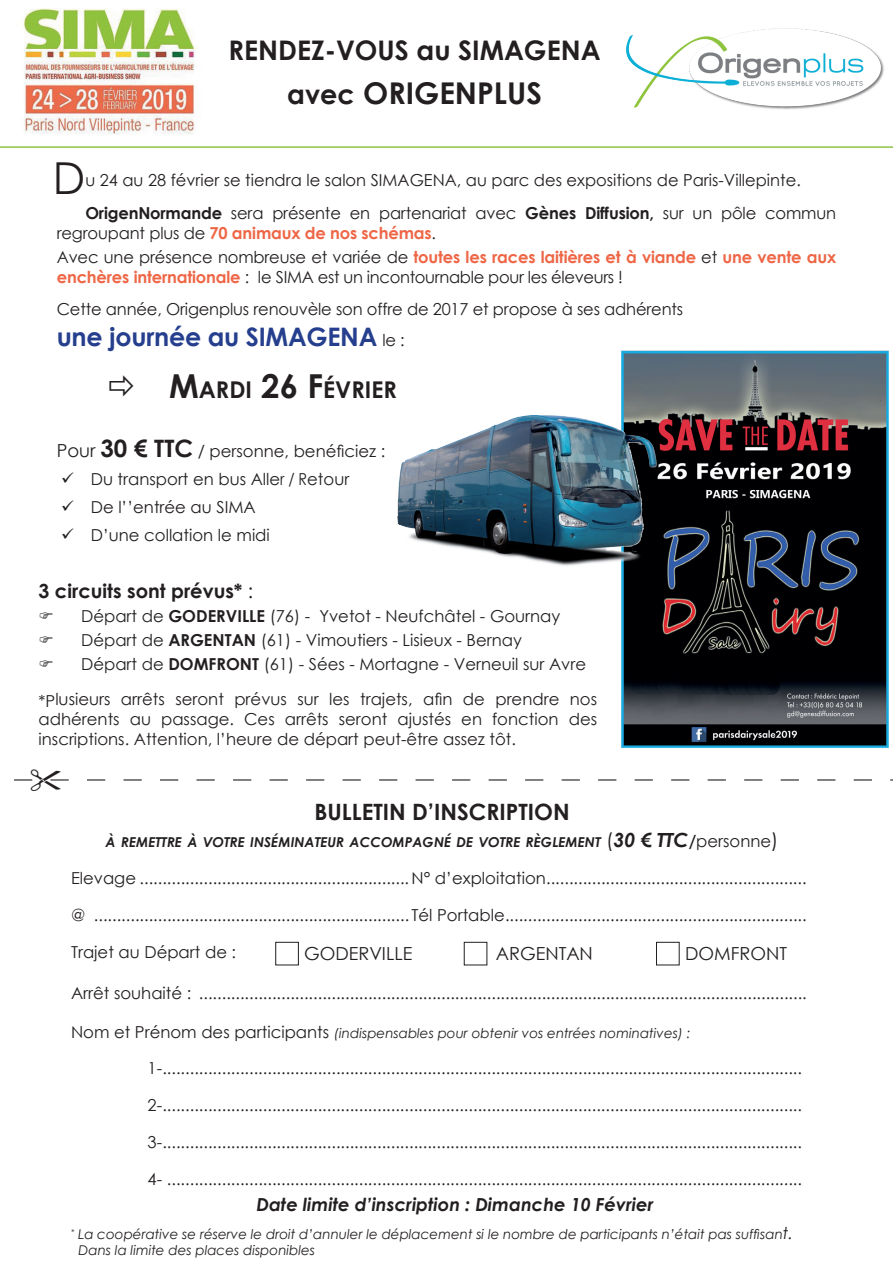
<style>
.page{position:relative;width:893px;height:1263px;background:#fff}
.page>*{position:absolute;margin:0;border:0;box-sizing:border-box;transform-origin:0 0}
.t1{font:44.1px "Century Gothic";color:#231f20}
.t2{font:700 30px "Century Gothic";color:#231f20}
.t3{font:700 27px "Century Gothic";color:#231f20}
.t4{font:700 25.5px "Century Gothic";letter-spacing:-.01em;color:#253f8e}
.t5{font:700 23.1px "Century Gothic";color:#231f20}
.t6{font:700 22.5px "Century Gothic";color:#231f20}
.t7{font:700 19.5px "Century Gothic";color:#231f20}
.t8{font:italic 700 18px "Century Gothic";color:#231f20}
.t9{font:18px "Century Gothic";color:#231f20}
.t10{font:16.5px/28.3px "Century Gothic";color:#231f20}
.t11{font:700 16.5px/24px "Century Gothic";letter-spacing:-.01em;color:#ee6646}
.t12{font:italic 700 13.65px "Century Gothic";color:#231f20}
.t13{font:italic 13.5px/16.2px "Century Gothic";color:#231f20}
.s1{font-size:27px}
.s2{font-weight:700}
.s3{font-weight:400;color:#231f20}
.s4{font-weight:700;color:#ee6646}
.s5{font-weight:400;font-size:16.5px;color:#231f20}
.s6{font-size:33px}
.s7{font-size:18px}
.s8{font-weight:700;font-size:24px}
.s9{font-weight:400}
.s10{font-weight:400;font-style:normal;font-size:19.5px}
.s11{font-size:19.5px}
.s12{font-size:16.5px}
.s13{font-weight:400;font-style:normal;font-size:16.5px}
.s14{font-style:normal;font-size:16.5px}
</style>
<div class="page">
<img style="left:24px;top:8px;width:172px;height:127px">
<img style="left:626px;top:28px;width:258px;height:82px">
<div style="left:275px;top:942px;width:24px;height:23px;border:1px solid #231f20"></div>
<div style="left:656px;top:942px;width:24px;height:23px;border:1px solid #231f20"></div>
<hr style="left:0;top:146px;width:893px;height:2px;background:#8ec349">
<img style="left:621px;top:350px;width:268px;height:398px">
<img style="left:397px;top:414px;width:269px;height:157px">
<div style="left:464px;top:942px;width:23px;height:23px;border:1px solid #231f20"></div>
<svg style="left:14px;top:779px;width:879px;height:2px"></svg>
<h3 class="t3" style="left:229px;top:29px;width:374px">RENDEZ-VOUS au SIMAGENA</h3>
<h2 class="t2" style="left:287px;top:71px;width:256px"><span class="s1">avec</span> ORIGENPLUS</h2>
<h1 class="t1" style="left:53px;top:147px;width:34px">D</h1>
<p class="t10" style="left:85px;top:164px;width:752px;line-height:32.5px">u 24 au 28 février se tiendra le salon SIMAGENA, au parc des expositions de Paris-Villepinte.<br><span class="s2">OrigenNormande</span> sera présente en partenariat avec <span class="s2">Gènes Diffusion,</span> sur un pôle commun</p>
<p class="t11" style="left:57px;top:220px;width:781px"><span class="s3">regroupant plus de</span> 70 animaux de nos schémas<span class="s3">.<br>Avec une présence nombreuse et variée de</span> toutes les races laitières et à viande <span class="s3">et</span> une vente aux</p>
<p class="t10" style="left:57px;top:260px;width:628px;line-height:32.5px"><span class="s4">enchères internationale</span> : le SIMA est un incontournable pour les éleveurs !<br>Cette année, Origenplus renouvèle son offre de 2017 et propose à ses adhérents</p>
<h3 class="t4" style="left:57px;top:317px;width:349px">une journée au SIMAGENA <span class="s5">le :</span></h3>
<h3 class="t5" style="left:169px;top:372px;width:229px"><span class="s6">M</span>ARDI <span class="s6">26 F</span>ÉVRIER</h3>
<p class="t10" style="left:91px;top:436px;width:296px;text-indent:-34px"><span class="s7">Pour</span> <span class="s8">30 € TTC</span> / personne, benéficiez :<br>Du transport en bus Aller / Retour<br>De l’’entrée au SIMA<br>D’une collation le midi</p>
<p class="t7" style="left:39px;top:576px;width:216px">3 circuits sont prévus* <span class="s9">:</span></p>
<p class="t10" style="left:81px;top:603px;width:506px;line-height:24px">Départ de <span class="s2">GODERVILLE</span> (76) - Yvetot - Neufchâtel - Gournay<br>Départ de <span class="s2">ARGENTAN</span> (61) - Vimoutiers - Lisieux - Bernay<br>Départ de <span class="s2">DOMFRONT</span> (61) - Sées - Mortagne - Verneuil sur Avre</p>
<p class="t10" style="left:39px;top:689px;width:560px;line-height:19.8px;text-align:justify">*Plusieurs arrêts seront prévus sur les trajets, afin de prendre nos adhérents au passage. Ces arrêts seront ajustés en fonction des inscriptions. Attention, l’heure de départ peut-être assez tôt.</p>
<h3 class="t6" style="left:314px;top:794px;width:257px">BULLETIN D’INSCRIPTION</h3>
<p class="t12" style="left:106px;top:832px;width:674px">À REMETTRE À VOTRE INSÉMINATEUR ACCOMPAGNÉ DE VOTRE RÈGLEMENT <span class="s10">(</span><span class="s11">30 € TTC</span><span class="s12">/</span><span class="s13">personne</span><span class="s10">)</span></p>
<p class="t10" style="left:71px;top:864px;width:737px">Elevage ...........................................................N° d’exploitation.........................................................</p>
<p class="t10" style="left:71px;top:901px;width:737px">@ ..................................................................... Tél Portable..................................................................</p>
<p class="t10" style="left:71px;top:937px;width:167px">Trajet au Départ de :</p>
<p class="t10" style="left:71px;top:978px;width:737px">Arrêt souhaité : .....................................................................................................................................</p>
<p class="t13" style="left:71px;top:1024px;width:621px"><span class="s14">Nom et Prénom des participants</span> (indispensables pour obtenir vos entrées nominatives) :</p>
<p class="t10" style="left:148px;top:1054px;width:656px">1-............................................................................................................................................</p>
<p class="t10" style="left:148px;top:1091px;width:656px">2-............................................................................................................................................</p>
<p class="t10" style="left:148px;top:1128px;width:656px">3-............................................................................................................................................</p>
<p class="t10" style="left:148px;top:1164px;width:656px">4- ...........................................................................................................................................</p>
<p class="t8" style="left:256px;top:1190px;width:399px">Date limite d’inscription : Dimanche 10 Février</p>
<p class="t13" style="left:78px;top:1226px;width:716px;text-indent:-7px"><sup>*</sup> La coopérative se réserve le droit d’annuler le déplacement si le nombre de participants n’était pas suffisan<span class="s12">t.<br></span>Dans la limite des places disponibles</p>
<p class="t9" style="left:304px;top:941px;width:110px">GODERVILLE</p>
<p class="t9" style="left:685px;top:941px;width:103px">DOMFRONT</p>
<p class="t9" style="left:496px;top:941px;width:99px">ARGENTAN</p>
</div>
